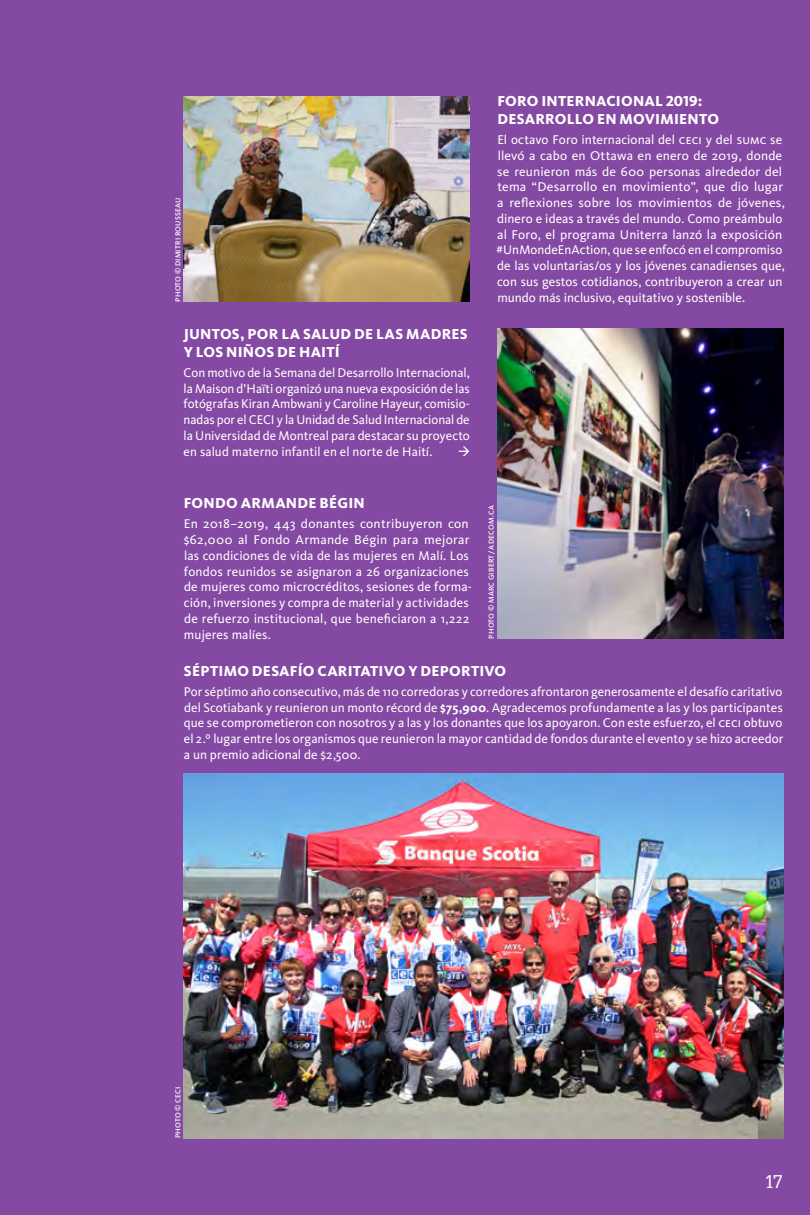
<style>
.page{position:relative;width:810px;height:1215px;background:#8449a2}
.page>*{position:absolute;margin:0;border:0;box-sizing:border-box;transform-origin:0 0}
.t1{font:18px "Glypha LT Std";color:#fff}
.t2{font:800 15px/18px "Kievit OT";letter-spacing:.015em;color:#fff}
.t3{font:13.2px/15.8px "Kievit OT";letter-spacing:.005em;color:#fff;text-align:justify}
.t4{font:500 7.5px "Kievit OT";letter-spacing:.03em;color:#fff}
.s1{font-weight:700}
</style>
<div class="page">
<img style="left:184px;top:96px;width:285px;height:206px">
<img style="left:497px;top:329px;width:287px;height:310px">
<img style="left:184px;top:774px;width:600px;height:364px">
<p class="t4" style="left:174px;top:302px;width:106px;rotate:-90deg">PHOTO © DIMITRI ROUSSEAU</p>
<p class="t2" style="left:184px;top:325px;width:286px">JUNTOS, POR LA SALUD DE LAS MADRES<br>Y LOS NIÑOS DE HAITÍ</p>
<p class="t3" style="left:184px;top:365px;width:288px">Con motivo de la Semana del Desarrollo Internacional, la Maison d’Haïti organizó una nueva exposición de las fotógrafas Kiran Ambwani y Caroline Hayeur, comisio&shy;nadas por el CECI y la Unidad de Salud Internacional de la Universidad de Montreal para destacar su proyecto en salud materno infantil en el norte de Haití.</p>
<p class="t2" style="left:184px;top:494px;width:182px">FONDO ARMANDE BÉGIN</p>
<p class="t3" style="left:184px;top:516px;width:290px;text-align:left">En 2018–2019, 443 donantes contribuyeron con $62,000 al Fondo Armande Bégin para mejorar las condiciones de vida de las mujeres en Malí. Los fondos reunidos se asignaron a 26 organizaciones de mujeres como microcréditos, sesiones de forma&shy;ción, inversiones y compra de material y actividades de refuerzo institucional, que beneficiaron a 1,222 mujeres malíes.</p>
<p class="t2" style="left:498px;top:92px;width:223px">FORO INTERNACIONAL 2019:<br>DESARROLLO EN MOVIMIENTO</p>
<p class="t3" style="left:497px;top:132px;width:248px">El octavo Foro internacional del ceci y del SUMC</p>
<p class="t3" style="left:497px;top:132px;width:290px;text-align:left;text-indent:274px">se llevó a cabo en Ottawa en enero de 2019, donde se reunieron más de 600 personas alrededor del tema “Desarrollo en movimiento”, que dio lugar a reflexiones sobre los movimientos de jóvenes, dinero e ideas a través del mundo. Como preámbulo al Foro, el programa Uniterra lanzó la exposición #UnMondeEnAction, que se enfocó en el compromiso de las voluntarias/os y los jóvenes canadienses que, con sus gestos cotidianos, contribuyeron a crear un mundo más inclusivo, equitativo y sostenible.</p>
<p class="t4" style="left:487px;top:639px;width:135px;rotate:-90deg">PHOTO © MARC GIBERT/ADECOM.CA</p>
<p class="t2" style="left:184px;top:661px;width:324px">SÉPTIMO DESAFÍO CARITATIVO Y DEPORTIVO</p>
<p class="t3" style="left:184px;top:684px;width:601px">Por séptimo año consecutivo, más de 110 corredoras y corredores afrontaron generosamente el desafío caritativo del Scotiabank y reunieron un monto récord de <span class="s1">$75,900</span>. Agradecemos profundamente a las y los participantes que se comprometieron con nosotros y a las y los donantes que los apoyaron. Con este esfuerzo, el ceci obtuvo el 2.º lugar entre los organismos que reunieron la mayor cantidad de fondos durante el evento y se hizo acreedor a un premio adicional de $2,500.</p>
<p class="t4" style="left:174px;top:1138px;width:53px;rotate:-90deg">PHOTO © CECI</p>
<h1 class="t1" style="left:764px;top:1171px;width:20px">17</h1>
</div>
